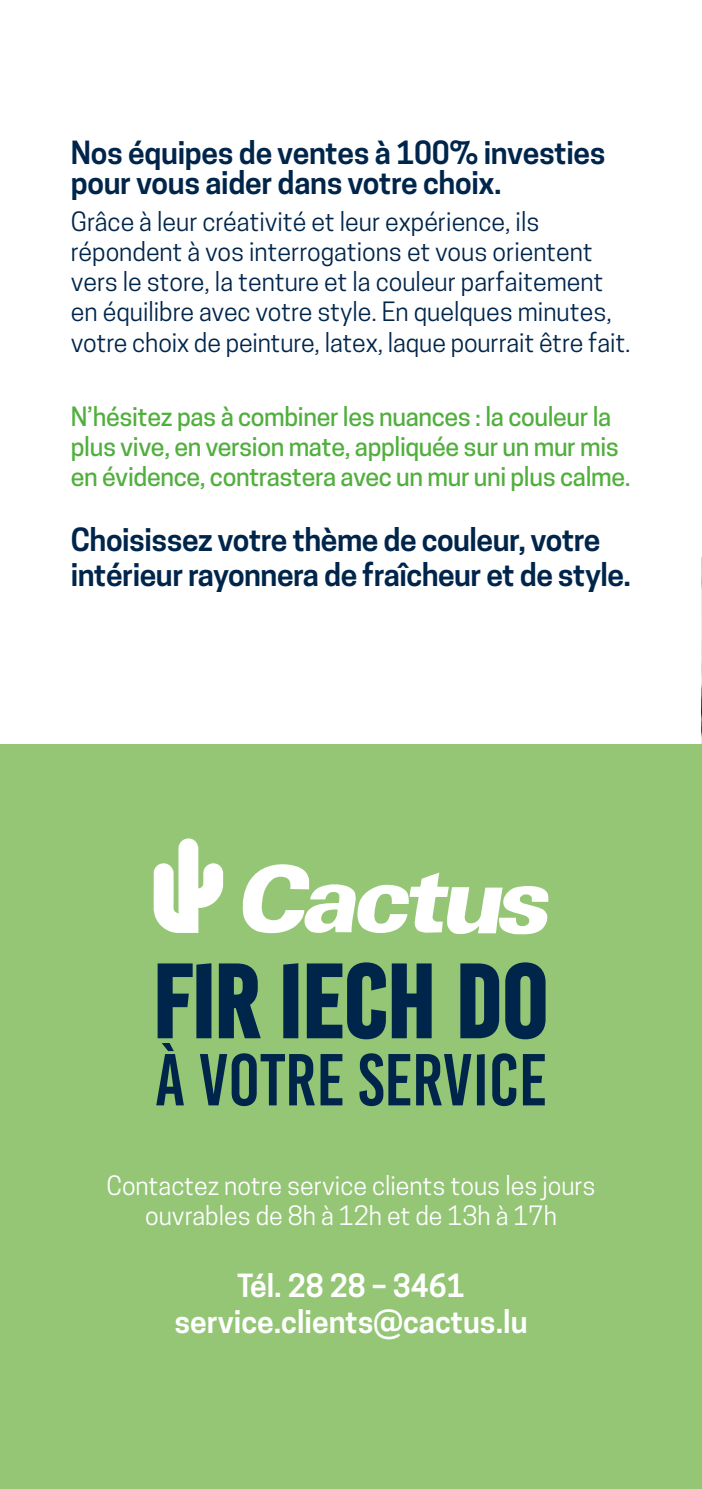
<style>
.page{position:relative;width:702px;height:1489px;background:#fff}
.page>*{position:absolute;margin:0;border:0;box-sizing:border-box;transform-origin:0 0}
.t1{font:800 106.75px "Base One";color:#00254b}
.t2{font:73.25px "Base One";color:#00254b}
.t3{font:600 30px/30px "Cooper Hewitt";letter-spacing:-.015em;color:#00254b}
.t4{font:600 30px/36px "Cooper Hewitt";color:#fff;text-align:center}
.t5{font:25px/30px "Cooper Hewitt";color:#00254b}
.t6{font:500 25px/30px "Cooper Hewitt";letter-spacing:-.015em;color:#51af3d}
.t7{font:25px/30px "Cooper Hewitt";color:#fff;text-align:center}
</style>
<div class="page">
<hr style="left:701px;top:190px;width:1px;height:522px;background:#94c676">
<hr style="left:701px;top:557px;width:1px;height:417px;background:#009fe3">
<div style="left:0;top:744px;width:702px;height:744px;background:#94c676"></div>
<svg style="left:242px;top:864px;width:306px;height:71px"></svg>
<svg style="left:153px;top:838px;width:70px;height:95px"></svg>
<p class="t3" style="left:71px;top:138px;width:536px">Nos équipes de ventes à 100% investies pour vous aider dans votre choix.</p>
<p class="t5" style="left:71px;top:207px;width:561px">Grâce à leur créativité et leur expérience, ils répondent à vos interrogations et vous orientent vers le store, la tenture et la couleur parfaitement en équilibre avec votre style. En quelques minutes, votre choix de peinture, latex, laque pourrait être fait.</p>
<p class="t6" style="left:71px;top:401px;width:561px">N’hésitez pas à combiner les nuances : la couleur la plus vive, en version mate, appliquée sur un mur mis en évidence, contrastera avec un mur uni plus calme.</p>
<p class="t3" style="left:71px;top:522px;width:561px;line-height:35px">Choisissez votre thème de couleur, votre intérieur rayonnera de fraîcheur et de style.</p>
<h1 class="t1" style="left:153px;top:943px;width:396px">FIR IECH DO</h1>
<h2 class="t2" style="left:155px;top:1040px;width:394px">À VOTRE SERVICE</h2>
<p class="t7" style="left:106px;top:1170px;width:490px">Contactez notre service clients tous les jours ouvrables de 8h à 12h et de 13h à 17h</p>
<p class="t4" style="left:174px;top:1267px;width:355px">Tél. 28 28 – 3461 service.clients@cactus.lu</p>
</div>
